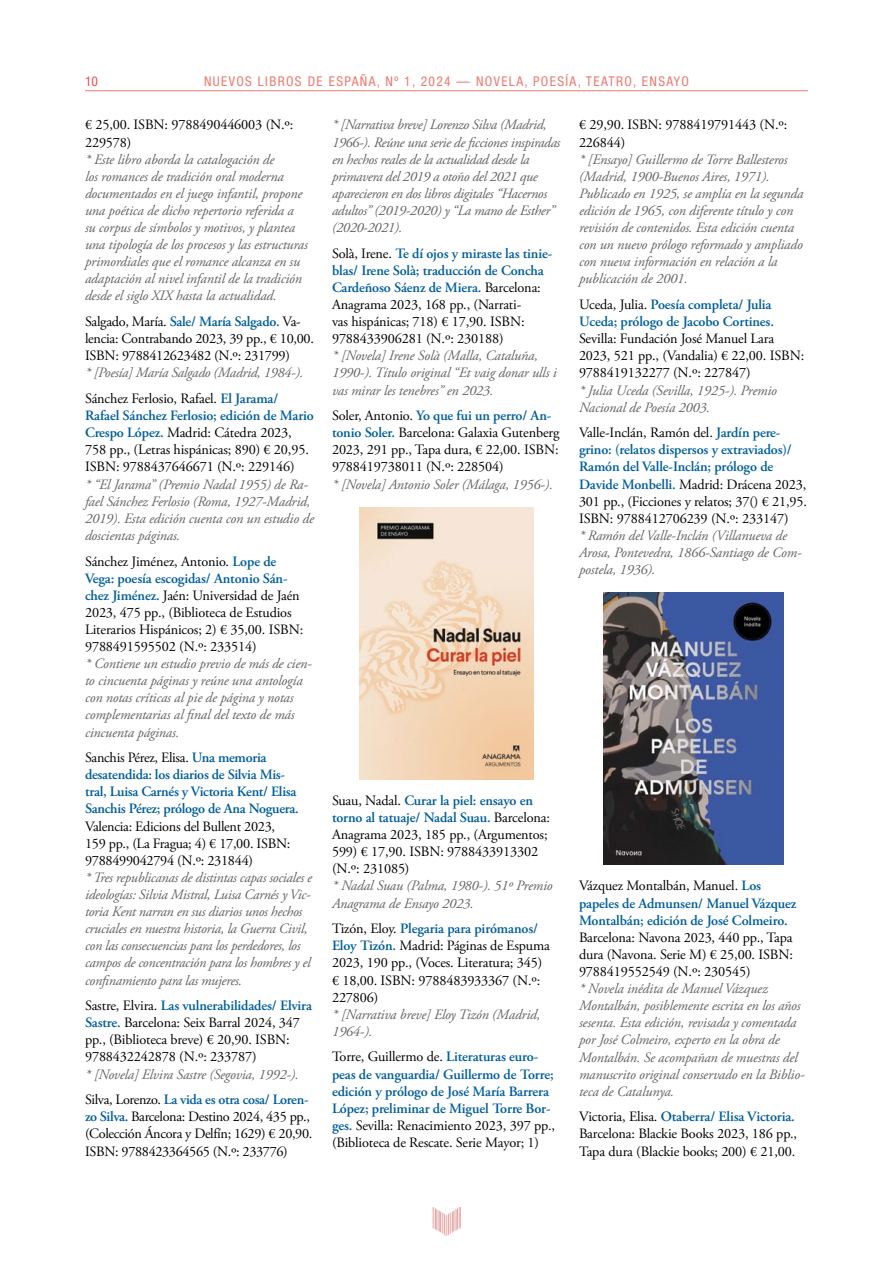
<style>
.page{position:relative;width:893px;height:1263px;background:#fff}
.page>*{position:absolute;margin:0;border:0;box-sizing:border-box;transform-origin:0 0}
.t1{font:italic 14.25px/17.1px "Adobe Garamond Pro";letter-spacing:-.01em;color:#646363}
.t2{font:14.25px/17.1px "Adobe Garamond Pro";letter-spacing:-.01em;color:#000}
.t3{font:600 14.25px/17.1px "Adobe Garamond Pro";letter-spacing:-.01em;color:#005e9d}
.t4{font:condensed 13.5px "Helvetica Neue LT Std";letter-spacing:.1em;color:#ee7a71}
.t5{font:condensed 13.5px "Helvetica Neue LT Std";color:#e95052}
.s1{font-weight:600;color:#005e9d}
.s2{font-style:normal;color:#000}
.s3{font-weight:600;font-style:normal;color:#005e9d}
.s4{font-weight:400;color:#000}
</style>
<div class="page">
<hr style="left:85px;top:90px;width:723px;height:1px;background:#ee7a71">
<img style="left:433px;top:1208px;width:27px;height:27px">
<img style="left:360px;top:507px;width:173px;height:272px">
<img style="left:603px;top:592px;width:181px;height:272px">
<p class="t5" style="left:85px;top:74px;width:14px">10</p>
<p class="t4" style="left:204px;top:74px;width:486px">NUEVOS LIBROS DE ESPAÑA, Nº 1, 2024 — NOVELA, POESÍA, TEATRO, ENSAYO</p>
<p class="t2" style="left:85px;top:117px;width:210px">€ 25,00. ISBN: 9788490446003 (N.º:<br>229578)</p>
<p class="t1" style="left:85px;top:151px;width:224px">* Este libro aborda la catalogación de<br>los romances de tradición oral moderna documentados en el juego infantil, propone una poética de dicho repertorio referida a su corpus de símbolos y motivos, y plantea una tipología de los procesos y las estructuras primordiales que el romance alcanza en su adaptación al nivel infantil de la tradición desde el siglo XIX hasta la actualidad.</p>
<p class="t2" style="left:85px;top:313px;width:230px">Salgado, María. <span class="s1">Sale/ María Salgado.</span> Va&shy;lencia: Contrabando 2023, 39 pp., € 10,00.<br>ISBN: 9788412623482 (N.º: 231799)</p>
<p class="t1" style="left:85px;top:360px;width:220px;line-height:25.7px">* [Poesía] María Salgado (Madrid, 1984-).<br><span class="s2">Sánchez Ferlosio, Rafael.</span> <span class="s3">El Jarama/</span></p>
<p class="t2" style="left:85px;top:408px;width:230px"><span class="s1">Rafael Sánchez Ferlosio; edición de Mario Crespo López.</span> Madrid: Cátedra 2023, 758 pp., (Letras hispánicas; 890) € 20,95.<br>ISBN: 9788437646671 (N.º: 229146)</p>
<p class="t1" style="left:85px;top:476px;width:230px">* “El Jarama” (Premio Nadal 1955) de Ra&shy;fael Sánchez Ferlosio (Roma, 1927-Madrid, 2019). Esta edición cuenta con un estudio de doscientas páginas.</p>
<p class="t2" style="left:85px;top:553px;width:220px">Sánchez Jiménez, Antonio. <span class="s1">Lope de Vega: poesía escogidas/ Antonio Sán&shy;chez Jiménez.</span> Jaén: Universidad de Jaén 2023, 475 pp., (Biblioteca de Estudios Literarios Hispánicos; 2) € 35,00. ISBN:<br>9788491595502 (N.º: 233514)</p>
<p class="t1" style="left:85px;top:655px;width:228px">* Contiene un estudio previo de más de cien&shy;to cincuenta páginas y reúne una antología con notas críticas al pie de página y notas complementarias al final del texto de más cincuenta páginas.</p>
<p class="t3" style="left:85px;top:749px;width:215px"><span class="s4">Sanchis Pérez, Elisa.</span> Una memoria desatendida: los diarios de Silvia Mis&shy;tral, Luisa Carnés y Victoria Kent/ Elisa Sanchis Pérez; prólogo de Ana Noguera.</p>
<p class="t2" style="left:85px;top:818px;width:207px">Valencia: Edicions del Bullent 2023,<br>159 pp., (La Fragua; 4) € 17,00. ISBN:<br>9788499042794 (N.º: 231844)</p>
<p class="t1" style="left:85px;top:869px;width:229px">* Tres republicanas de distintas capas sociales e ideologías: Silvia Mistral, Luisa Carnés y Vic&shy;toria Kent narran en sus diarios unos hechos cruciales en nuestra historia, la Guerra Civil, con las consecuencias para los perdedores, los campos de concentración para los hombres y el confinamiento para las mujeres.</p>
<p class="t2" style="left:85px;top:997px;width:229px">Sastre, Elvira. <span class="s1">Las vulnerabilidades/ Elvira Sastre.</span> Barcelona: Seix Barral 2024, 347 pp., (Biblioteca breve) € 20,90. ISBN:<br>9788432242878 (N.º: 233787)</p>
<p class="t1" style="left:85px;top:1061px;width:225px;line-height:25.7px">* [Novela] Elvira Sastre (Segovia, 1992-).<br><span class="s2">Silva, Lorenzo.</span> <span class="s3">La vida es otra cosa/ Loren-</span></p>
<p class="t2" style="left:85px;top:1109px;width:229px"><span class="s1">zo Silva.</span> Barcelona: Destino 2024, 435 pp., (Colección Áncora y Delfín; 1629) € 20,90.<br>ISBN: 9788423364565 (N.º: 233776)</p>
<p class="t1" style="left:332px;top:117px;width:230px">* [Narrativa breve] Lorenzo Silva (Madrid, 1966-). Reúne una serie de ficciones inspiradas en hechos reales de la actualidad desde la primavera del 2019 a otoño del 2021 que aparecieron en dos libros digitales “Hacernos adultos” (2019-2020) y “La mano de Esther” (2020-2021).</p>
<p class="t2" style="left:332px;top:245px;width:222px">Solà, Irene. <span class="s1">Te dí ojos y miraste las tinie&shy;blas/ Irene Solà; traducción de Concha Cardeñoso Sáenz de Miera.</span> Barcelona:<br>Anagrama 2023, 168 pp., (Narrati-<br>vas hispánicas; 718) € 17,90. ISBN:<br>9788433906281 (N.º: 230188)</p>
<p class="t1" style="left:332px;top:348px;width:226px">* [Novela] Irene Solà (Malla, Cataluña,<br>1990-). Título original “Et vaig donar ulls i vas mirar les tenebres” en 2023.</p>
<p class="t2" style="left:332px;top:408px;width:229px">Soler, Antonio. <span class="s1">Yo que fui un perro/ An&shy;tonio Soler.</span> Barcelona: Galaxia Gutenberg 2023, 291 pp., Tapa dura, € 22,00. ISBN:<br>9788419738011 (N.º: 228504)</p>
<p class="t1" style="left:332px;top:476px;width:222px">* [Novela] Antonio Soler (Málaga, 1956-).</p>
<p class="t2" style="left:579px;top:117px;width:210px">€ 29,90. ISBN: 9788419791443 (N.º:<br>226844)</p>
<p class="t1" style="left:579px;top:151px;width:226px">* [Ensayo] Guillermo de Torre Ballesteros (Madrid, 1900-Buenos Aires, 1971).<br>Publicado en 1925, se amplía en la segunda edición de 1965, con diferente título y con revisión de contenidos. Esta edición cuenta con un nuevo prólogo reformado y ampliado con nueva información en relación a la publicación de 2001.</p>
<p class="t3" style="left:579px;top:296px;width:197px"><span class="s4">Uceda, Julia.</span> Poesía completa/ Julia<br>Uceda; prólogo de Jacobo Cortines.</p>
<p class="t2" style="left:579px;top:331px;width:227px">Sevilla: Fundación José Manuel Lara<br>2023, 521 pp., (Vandalia) € 22,00. ISBN:<br>9788419132277 (N.º: 227847)</p>
<p class="t1" style="left:579px;top:382px;width:200px">* Julia Uceda (Sevilla, 1925-). Premio<br>Nacional de Poesía 2003.</p>
<p class="t2" style="left:579px;top:425px;width:229px">Valle-Inclán, Ramón del. <span class="s1">Jardín pere&shy;grino: (relatos dispersos y extraviados)/ Ramón del Valle-Inclán; prólogo de Davide Monbelli.</span> Madrid: Drácena 2023, 301 pp., (Ficciones y relatos; 37() € 21,95.<br>ISBN: 9788412706239 (N.º: 233147)</p>
<p class="t1" style="left:579px;top:527px;width:224px">* Ramón del Valle-Inclán (Villanueva de<br>Arosa, Pontevedra, 1866-Santiago de Com&shy;postela, 1936).</p>
<p class="t2" style="left:332px;top:792px;width:220px">Suau, Nadal. <span class="s1">Curar la piel: ensayo en torno al tatuaje/ Nadal Suau.</span> Barcelona:<br>Anagrama 2023, 185 pp., (Argumentos;<br>599) € 17,90. ISBN: 9788433913302 (N.º: 231085)</p>
<p class="t1" style="left:332px;top:878px;width:222px">* Nadal Suau (Palma, 1980-). 51º Premio<br>Anagrama de Ensayo 2023.</p>
<p class="t2" style="left:332px;top:921px;width:219px">Tizón, Eloy. <span class="s1">Plegaria para pirómanos/<br>Eloy Tizón.</span> Madrid: Páginas de Espuma<br>2023, 190 pp., (Voces. Literatura; 345) € 18,00. ISBN: 9788483933367 (N.º:<br>227806)</p>
<p class="t1" style="left:332px;top:1006px;width:210px">* [Narrativa breve] Eloy Tizón (Madrid,<br>1964-).</p>
<p class="t3" style="left:332px;top:1048px;width:225px"><span class="s4">Torre, Guillermo de.</span> Literaturas euro&shy;peas de vanguardia/ Guillermo de Torre; edición y prólogo de José María Barrera López; preliminar de Miguel Torre Bor&shy;ges. <span class="s4">Sevilla: Renacimiento 2023, 397 pp., (Biblioteca de Rescate. Serie Mayor; 1)</span></p>
<p class="t3" style="left:579px;top:877px;width:219px"><span class="s4">Vázquez Montalbán, Manuel.</span> Los papeles de Admunsen/ Manuel Vázquez<br>Montalbán; edición de José Colmeiro.</p>
<p class="t2" style="left:579px;top:929px;width:216px;text-align:justify">Barcelona: Navona 2023, 440 pp., Tapa dura (Navona. Serie M) € 25,00. ISBN:<br>9788419552549 (N.º: 230545)</p>
<p class="t1" style="left:579px;top:980px;width:227px">* Novela inédita de Manuel Vázquez Montalbán, posiblemente escrita en los años sesenta. Esta edición, revisada y comentada por José Colmeiro, experto en la obra de Montalbán. Se acompañan de muestras del manuscrito original conservado en la Biblio&shy;teca de Catalunya.</p>
<p class="t2" style="left:579px;top:1109px;width:220px">Victoria, Elisa. <span class="s1">Otaberra/ Elisa Victoria.<br></span>Barcelona: Blackie Books 2023, 186 pp.,<br>Tapa dura (Blackie books; 200) € 21,00.</p>
</div>
